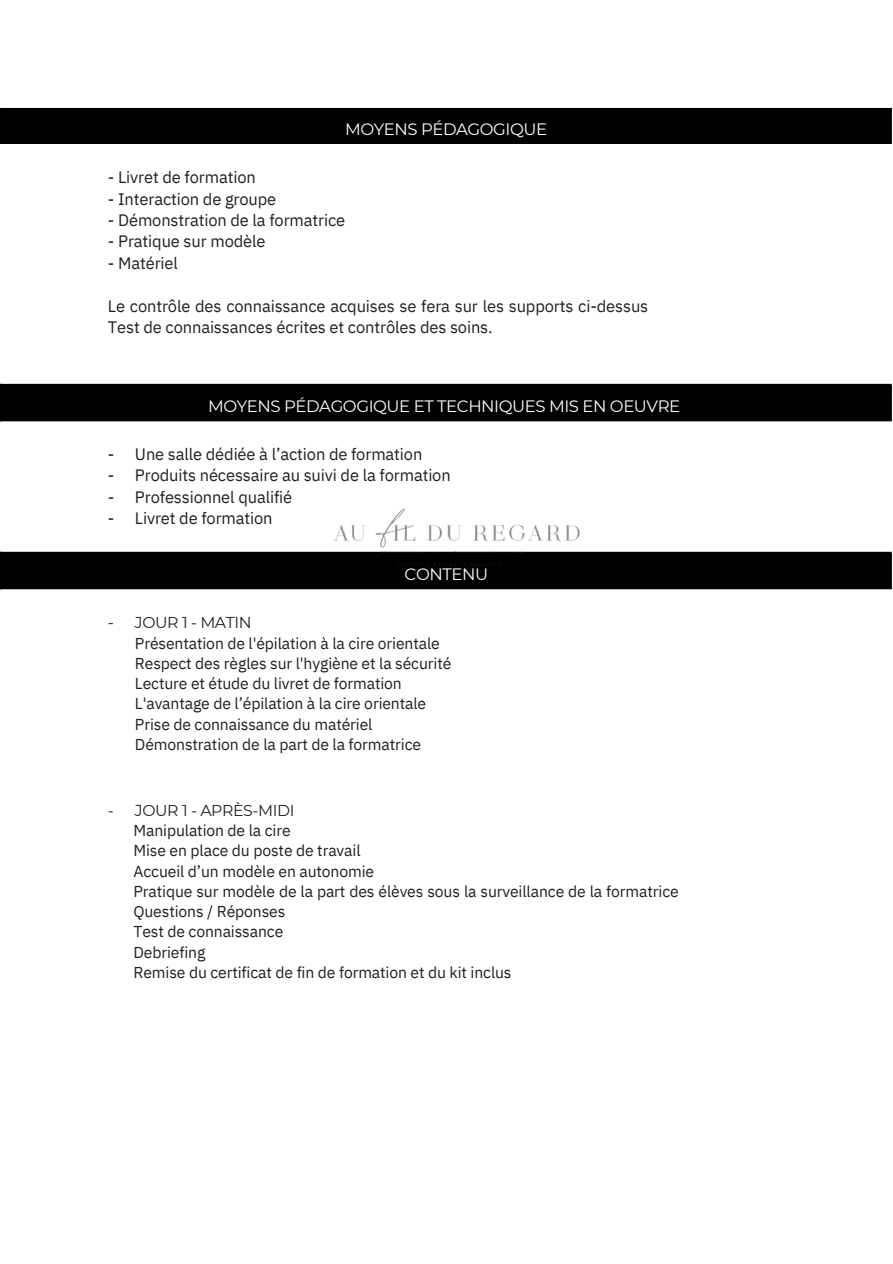
<style>
.page{position:relative;width:893px;height:1264px;background:#fff}
.page>*{position:absolute;margin:0;border:0;box-sizing:border-box;transform-origin:0 0}
.t1{font:16.5px/21.3px "IBM Plex Sans";letter-spacing:-.01em;color:#202124}
.t2{font:16.5px "Montserrat";letter-spacing:-.025em;color:#fff}
.t3{font:16.5px "Montserrat";color:#202124}
.t4{font:15.75px/20.2px "IBM Plex Sans";letter-spacing:-.01em;color:#202124}
.t5{font:15.75px "Montserrat";letter-spacing:-.025em;color:#202124}
</style>
<div class="page">
<div style="left:0;top:108px;width:890px;height:36px;background:#000"></div>
<div style="left:0;top:385px;width:890px;height:36px;background:#000"></div>
<div style="left:0;top:552px;width:890px;height:36px;background:#000"></div>
<hr style="left:890px;top:108px;width:1px;height:36px;background:#000">
<hr style="left:890px;top:384px;width:1px;height:37px;background:#000">
<hr style="left:0;top:384px;width:890px;height:1px;background:#000">
<hr style="left:890px;top:552px;width:1px;height:37px;background:#000">
<hr style="left:0;top:587px;width:890px;height:2px;background:#000">
<img style="left:296px;top:421px;width:315px;height:169px">
<p class="t2" style="left:345px;top:119px;width:204px">MOYENS PÉDAGOGIQUE</p>
<p class="t1" style="left:108px;top:166px;width:149px">- Livret de formation</p>
<p class="t1" style="left:108px;top:188px;width:170px">- Interaction de groupe</p>
<p class="t1" style="left:108px;top:209px;width:239px">- Démonstration de la formatrice</p>
<p class="t1" style="left:108px;top:230px;width:159px">- Pratique sur modèle</p>
<p class="t1" style="left:108px;top:252px;width:71px">- Matériel</p>
<p class="t1" style="left:108px;top:295px;width:541px">Le contrôle des connaissance acquises se fera sur les supports ci-dessus<br>Test de connaissances écrites et contrôles des soins.</p>
<p class="t2" style="left:208px;top:396px;width:473px">MOYENS PÉDAGOGIQUE ET TECHNIQUES MIS EN OEUVRE</p>
<p class="t1" style="left:108px;top:443px;width:8px;text-align:justify">- - - -</p>
<p class="t1" style="left:135px;top:443px;width:317px">Une salle dédiée à l’action de formation<br>Produits nécessaire au suivi de la formation<br>Professionnel qualifié</p>
<p class="t1" style="left:135px;top:507px;width:139px">Livret de formation</p>
<p class="t3" style="left:108px;top:612px;width:8px">-</p>
<p class="t5" style="left:108px;top:800px;width:8px">-</p>
<p class="t5" style="left:135px;top:612px;width:118px">JOUR 1 - MATIN</p>
<p class="t2" style="left:404px;top:563px;width:85px">CONTENU</p>
<p class="t4" style="left:135px;top:632px;width:318px">Présentation de l'épilation à la cire orientale Respect des règles sur l'hygiène et la sécurité Lecture et étude du livret de formation L'avantage de l’épilation à la cire orientale Prise de connaissance du matériel Démonstration de la part de la formatrice</p>
<p class="t5" style="left:135px;top:800px;width:161px">JOUR 1 - APRÈS-MIDI</p>
<p class="t4" style="left:133px;top:820px;width:159px">Manipulation de la cire</p>
<p class="t4" style="left:133px;top:840px;width:229px">Mise en place du poste de travail</p>
<p class="t4" style="left:133px;top:860px;width:242px">Accueil d’un modèle en autonomie</p>
<p class="t4" style="left:133px;top:880px;width:546px">Pratique sur modèle de la part des élèves sous la surveillance de la formatrice<br>Questions / Réponses</p>
<p class="t4" style="left:133px;top:921px;width:151px">Test de connaissance</p>
<p class="t4" style="left:133px;top:941px;width:73px">Debriefing</p>
<p class="t4" style="left:133px;top:961px;width:379px">Remise du certificat de fin de formation et du kit inclus</p>
</div>
